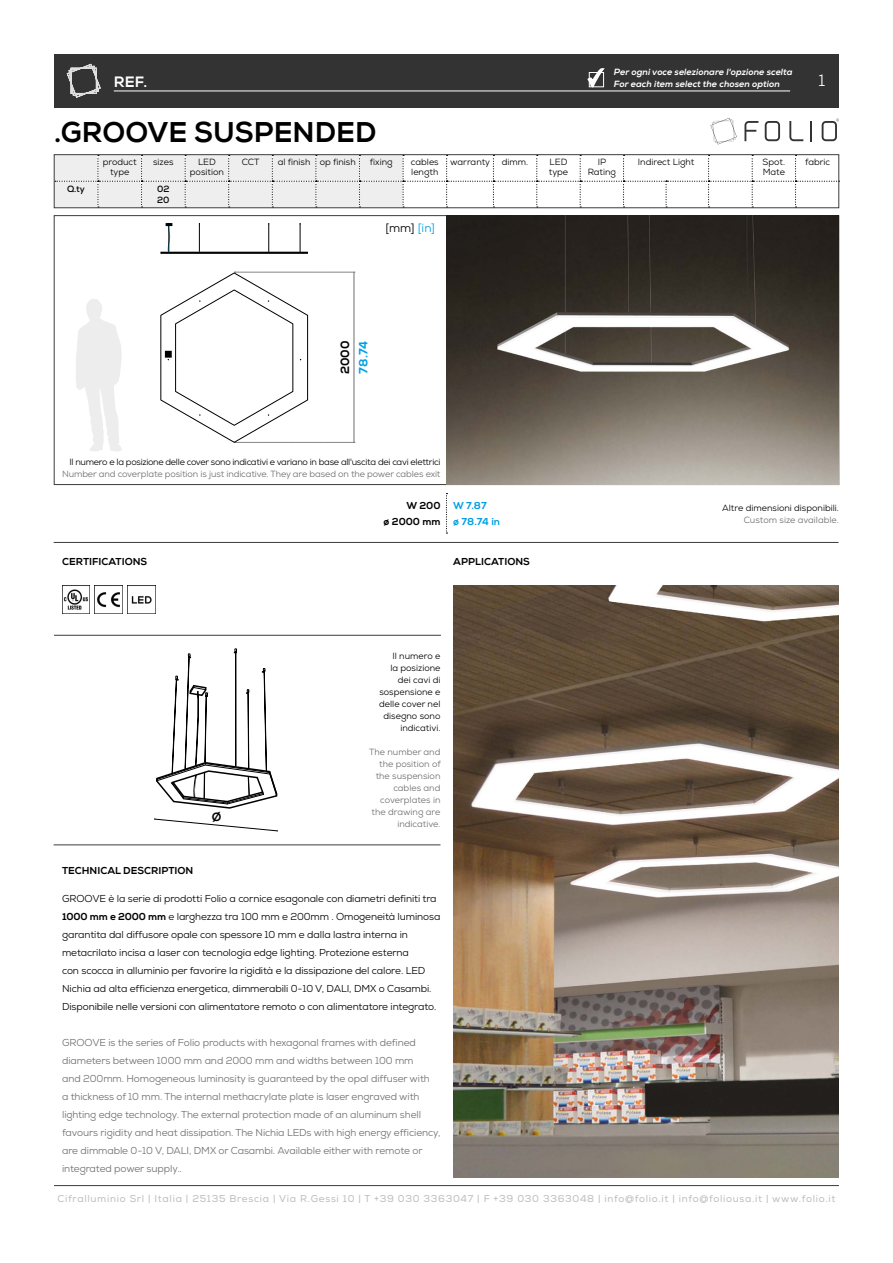
<style>
.page{position:relative;width:893px;height:1263px;background:#fff}
.page>*{position:absolute;margin:0;border:0;box-sizing:border-box;transform-origin:0 0}
.t1{font:800 28.5px "Nexa";color:#000}
.t2{font:16.5px "Nexa";color:#fff}
.t3{font:800 15px "Nexa";color:#fff}
.t4{font:12px "Nexa";color:#000}
.t5{font:800 12px "Nexa";color:#000}
.t6{font:800 12px "Nexa";color:#009fe3}
.t7{font:10.05px/18px "Nexa";letter-spacing:-.01em;color:#706f6f}
.t8{font:10.05px/18px "Nexa";letter-spacing:-.01em;color:#000}
.t9{font:800 10.05px/16.5px "Nexa";color:#000;text-align:right}
.t10{font:800 10.05px/16.5px "Nexa";color:#009fe3}
.t11{font:9.9px "Nexa";letter-spacing:.07em;color:#bcbcbc}
.t12{font:9px/10.5px "Nexa";color:#000;text-align:center}
.t13{font:9px/12px "Nexa";letter-spacing:-.01em;color:#706f6f;text-align:right}
.t14{font:9px "Nexa";letter-spacing:-.03em;color:#000}
.t15{font:italic 800 9px "Nexa";color:#fff}
.t16{font:700 9px/10.5px "Nexa";color:#000}
.s1{color:#009fe3}
.s2{font-weight:800}
</style>
<div class="page">
<svg style="left:744px;top:121px;width:14px;height:20px"></svg>
<svg style="left:765px;top:121px;width:15px;height:20px"></svg>
<svg style="left:789px;top:121px;width:14px;height:20px"></svg>
<hr style="left:810px;top:121px;width:2px;height:20px;background:#000">
<svg style="left:822px;top:119px;width:17px;height:22px"></svg>
<svg style="left:710px;top:118px;width:27px;height:26px"></svg>
<div style="left:54px;top:54px;width:785px;height:54px;background:#333"></div>
<svg style="left:67px;top:64px;width:34px;height:34px"></svg>
<svg style="left:587px;top:68px;width:18px;height:19px"></svg>
<hr style="left:114px;top:91px;width:676px;height:1px;background:#fff">
<svg style="left:56px;top:155px;width:784px;height:53px"></svg>
<div style="left:54px;top:154px;width:785px;height:54px;border:1px solid #3c3c3b"></div>
<hr style="left:54px;top:1185px;width:785px;height:1px;background:#3c3c3b">
<hr style="left:54px;top:845px;width:386px;height:1px;background:#3c3c3b">
<hr style="left:54px;top:635px;width:387px;height:1px;background:#3c3c3b">
<hr style="left:54px;top:542px;width:784px;height:1px;background:#3c3c3b">
<hr style="left:446px;top:215px;width:1px;height:270px;background:#3c3c3b">
<img style="left:97px;top:586px;width:26px;height:27px">
<img style="left:131px;top:596px;width:21px;height:8px">
<img style="left:62px;top:586px;width:28px;height:27px">
<svg style="left:76px;top:299px;width:46px;height:152px"></svg>
<svg style="left:446px;top:493px;width:1px;height:41px"></svg>
<img style="left:447px;top:216px;width:392px;height:269px">
<img style="left:453px;top:586px;width:385px;height:592px">
<div style="left:160px;top:252px;width:148px;height:2px;border:1px solid #000"></div>
<hr style="left:161px;top:253px;width:147px;height:1px;background:#000">
<svg style="left:160px;top:272px;width:195px;height:171px"></svg>
<svg style="left:166px;top:223px;width:6px;height:30px"></svg>
<svg style="left:268px;top:223px;width:1px;height:29px"></svg>
<svg style="left:199px;top:223px;width:1px;height:29px"></svg>
<svg style="left:300px;top:223px;width:1px;height:29px"></svg>
<svg style="left:154px;top:818px;width:124px;height:13px"></svg>
<svg style="left:155px;top:634px;width:123px;height:175px"></svg>
<p class="t15" style="left:614px;top:66px;width:180px">Per ogni voce selezionare l'opzione scelta</p>
<h3 class="t3" style="left:114px;top:72px;width:35px">REF.</h3>
<p class="t15" style="left:614px;top:78px;width:167px">For each item select the chosen option</p>
<h1 class="t1" style="left:54px;top:114px;width:324px">.GROOVE SUSPENDED</h1>
<h2 class="t2" style="left:818px;top:69px;width:8px">1</h2>
<p class="t12" style="left:103px;top:156px;width:36px">product type</p>
<p class="t12" style="left:153px;top:156px;width:22px">sizes</p>
<p class="t12" style="left:190px;top:156px;width:36px">LED position</p>
<p class="t12" style="left:242px;top:156px;width:19px">CCT</p>
<p class="t12" style="left:278px;top:156px;width:79px">al finish op finish</p>
<p class="t12" style="left:370px;top:156px;width:24px">fixing</p>
<p class="t12" style="left:411px;top:156px;width:29px;text-align:left">cables length</p>
<p class="t12" style="left:450px;top:156px;width:41px">warranty</p>
<p class="t12" style="left:502px;top:156px;width:28px">dimm.</p>
<p class="t12" style="left:549px;top:156px;width:21px;text-align:left">LED type</p>
<p class="t12" style="left:588px;top:156px;width:30px">IP<br>Rating</p>
<p class="t12" style="left:638px;top:156px;width:58px">Indirect Light</p>
<p class="t12" style="left:763px;top:156px;width:24px;text-align:left">Spot.<br>Mate</p>
<p class="t12" style="left:805px;top:156px;width:27px">fabric</p>
<p class="t16" style="left:67px;top:184px;width:19px">Q.ty</p>
<p class="t16" style="left:157px;top:184px;width:14px">02<br>20</p>
<p class="t4" style="left:385px;top:220px;width:51px">[mm] <span class="s1">[in]</span></p>
<p class="t5" style="left:338px;top:374px;width:35px;rotate:-90deg">2000</p>
<p class="t6" style="left:356px;top:374px;width:34px;rotate:-90deg">78.74</p>
<p class="t14" style="left:69px;top:456px;width:373px">Il numero e la posizione delle cover sono indicativi e variano in base all'uscita dei cavi elettrici</p>
<p class="t13" style="left:62px;top:468px;width:380px">Number and coverplate position is just indicative. They are based on the power cables exit</p>
<p class="t9" style="left:384px;top:497px;width:58px">W 200<br>ø 2000 mm</p>
<p class="t12" style="left:722px;top:502px;width:118px">Altre dimensioni disponibili.</p>
<p class="t10" style="left:453px;top:497px;width:48px">W 7.87<br>ø 78.74 in</p>
<p class="t13" style="left:744px;top:514px;width:97px">Custom size available.</p>
<p class="t9" style="left:62px;top:553px;width:87px">CERTIFICATIONS</p>
<p class="t9" style="left:453px;top:553px;width:78px">APPLICATIONS</p>
<p class="t9" style="left:62px;top:862px;width:133px">TECHNICAL DESCRIPTION</p>
<p class="t5" style="left:212px;top:810px;width:11px">Ø</p>
<p class="t12" style="left:379px;top:650px;width:63px;line-height:12px;text-align:right">Il numero e<br>la posizione dei cavi di sospensione e delle cover nel disegno sono indicativi.</p>
<p class="t13" style="left:369px;top:746px;width:73px">The number and the position of the suspension cables and coverplates in the drawing are indicative.</p>
<p class="t8" style="left:62px;top:890px;width:380px">GROOVE è la serie di prodotti Folio a cornice esagonale con diametri definiti tra <span class="s2">1000 mm e 2000 mm</span> e larghezza tra 100 mm e 200mm . Omogeneità luminosa garantita dal diffusore opale con spessore 10 mm e dalla lastra interna in metacrilato incisa a laser con tecnologia edge lighting. Protezione esterna<br>con scocca in alluminio per favorire la rigidità e la dissipazione del calore. LED Nichia ad alta efficienza energetica, dimmerabili 0-10 V, DALI, DMX o Casambi.<br>Disponibile nelle versioni con alimentatore remoto o con alimentatore integrato.</p>
<p class="t7" style="left:62px;top:1034px;width:380px">GROOVE is the series of Folio products with hexagonal frames with defined diameters between 1000 mm and 2000 mm and widths between 100 mm<br>and 200mm. Homogeneous luminosity is guaranteed by the opal diffuser with<br>a thickness of 10 mm. The internal methacrylate plate is laser engraved with lighting edge technology. The external protection made of an aluminum shell favours rigidity and heat dissipation. The Nichia LEDs with high energy efficiency, are dimmable 0-10 V, DALI, DMX or Casambi. Available either with remote or integrated power supply..</p>
<p class="t11" style="left:57px;top:1193px;width:780px">Cifralluminio Srl | Italia | 25135 Brescia | Via R.Gessi 10 | T +39 030 3363047 | F +39 030 3363048 | info@folio.it | info@foliousa.it | www.folio.it</p>
</div>
